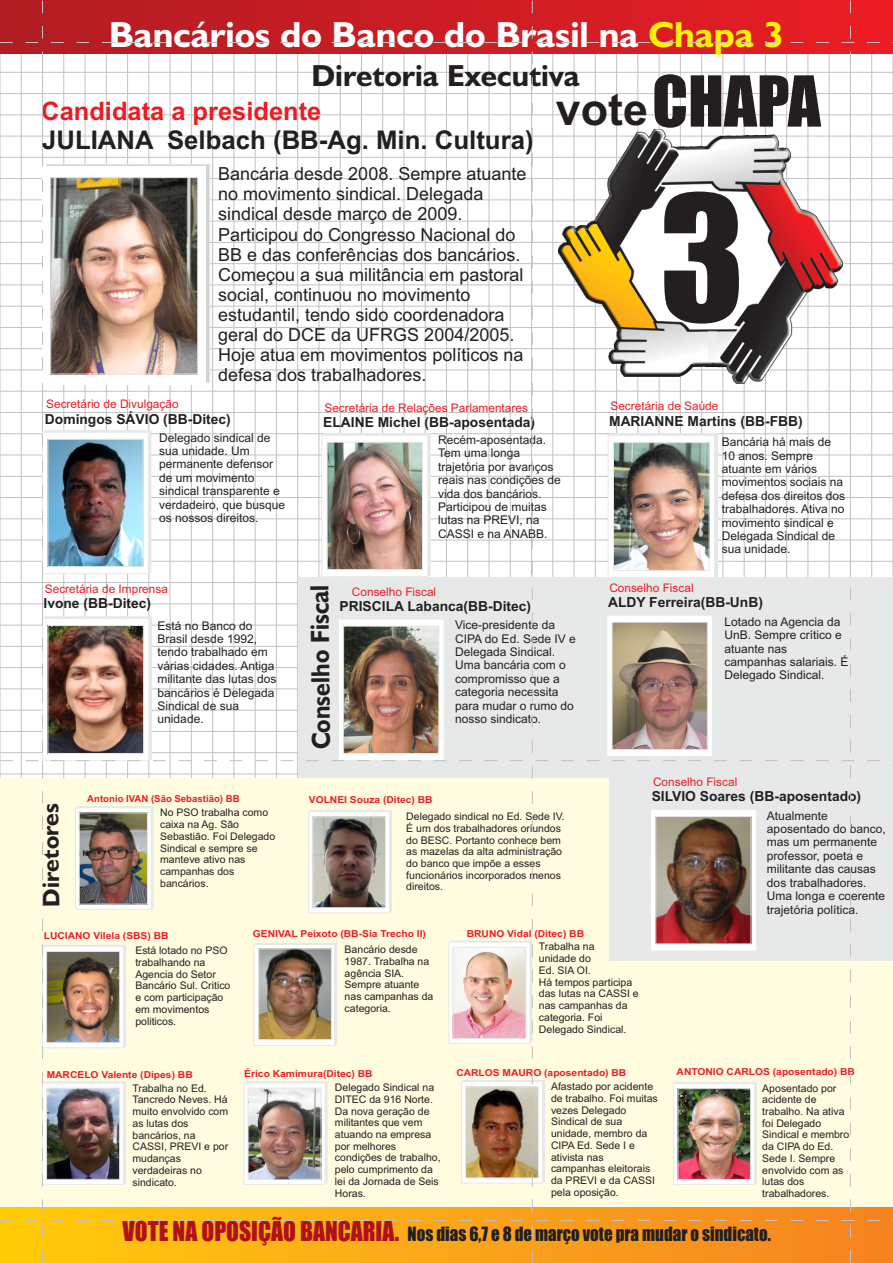
<style>
.page{position:relative;width:893px;height:1263px;background:#fff}
.page>*{position:absolute;margin:0;border:0;box-sizing:border-box;transform-origin:0 0}
.t1{font:160.65px "Impact";color:#231f20}
.t2{font:64.8px "Impact";color:#231f20}
.t3{font:700 36.45px "Humanist 521 BT";color:#fff}
.t4{font:700 30.45px "Humanist 521 BT";color:#231f20}
.t5{font:700 26.4px "Humanist 521 BT";color:#231f20;scale:.91 1}
.t6{font:700 25.8px "Arial";color:#231f20}
.t7{font:700 25.5px "Arial";color:#ed1c24}
.t8{font:700 24px "Humanist 521 BT";color:#231f20}
.t9{font:18.15px "Impact";color:#231f20;scale:.93 1}
.t10{font:18px/20.1px "Arial";color:#231f20}
.t11{font:700 13.8px "Arial";color:#231f20}
.t12{font:12px/13.4px "Arial";color:#231f20}
.t13{font:11.85px "Arial";color:#ed1c24}
.t14{font:10.5px/11.7px "Arial";color:#231f20}
.t15{font:700 9.6px "Arial";color:#ed1c24;scale:1.07 1}
.t16{font:700 9.6px "Arial";color:#ed1c24}
.s1{color:#fff200}
.s2{font-family:"Arial";font-weight:700;font-size:44.85px}
.s3{font-size:25.35px;color:#b11116}
</style>
<div class="page">
<img style="left:0;top:0;width:893px;height:1263px">
<h3 class="t3" style="left:109px;top:19px;width:676px">Bancários do Banco do Brasil na <span class="s1">Chapa 3</span></h3>
<h3 class="t4" style="left:311px;top:63px;width:270px">Diretoria Executiva</h3>
<h2 class="t2" style="left:556px;top:75px;width:267px"><span class="s2">vote</span>CHAPA</h2>
<h3 class="t7" style="left:41px;top:101px;width:281px">Candidata a presidente</h3>
<h3 class="t6" style="left:42px;top:130px;width:493px">JULIANA Selbach (BB-Ag. Min. Cultura)</h3>
<p class="t10" style="left:218px;top:165px;width:310px">Bancária desde 2008. Sempre atuante no movimento sindical. Delegada sindical desde março de 2009.<br>Participou do Congresso Nacional do BB e das conferências dos bancários.<br>Começou a sua militância em pastoral social, continuou no movimento estudantil, tendo sido coordenadora geral do DCE da UFRGS 2004/2005.<br>Hoje atua em movimentos políticos na defesa dos trabalhadores.</p>
<h1 class="t1" style="left:660px;top:194px;width:87px">3</h1>
<p class="t13" style="left:46px;top:400px;width:134px">Secretário de Divulgação</p>
<h3 class="t11" style="left:45px;top:414px;width:187px">Domingos SÁVIO (BB-Ditec)</h3>
<p class="t13" style="left:324px;top:403px;width:205px">Secretária de Relações Parlamentares</p>
<h3 class="t11" style="left:323px;top:417px;width:214px">ELAINE Michel (BB-aposentada)</h3>
<p class="t13" style="left:610px;top:402px;width:110px">Secretária de Saúde</p>
<h3 class="t11" style="left:609px;top:415px;width:195px">MARIANNE Martins (BB-FBB)</h3>
<p class="t12" style="left:159px;top:432px;width:128px">Delegado sindical de sua unidade. Um permanente defensor de um movimento sindical transparente e verdadeiro, que busque os nossos direitos.</p>
<p class="t12" style="left:438px;top:434px;width:124px">Recém-aposentada.<br>Tem uma longa trajetória por avanços reais nas condições de vida dos bancários.<br>Participou de muitas lutas na PREVI, na<br>CASSI e na ANABB.</p>
<p class="t12" style="left:722px;top:436px;width:125px">Bancária há mais de<br>10 anos. Sempre atuante em vários movimentos sociais na defesa dos direitos dos trabalhadores. Ativa no movimento sindical e<br>Delegada Sindical de sua unidade.</p>
<p class="t13" style="left:45px;top:585px;width:125px">Secretária de Imprensa</p>
<h3 class="t11" style="left:44px;top:598px;width:109px">Ivone (BB-Ditec)</h3>
<p class="t12" style="left:158px;top:620px;width:120px">Está no Banco do<br>Brasil desde 1992, tendo trabalhado em várias cidades. Antiga militante das lutas dos bancários é Delegada<br>Sindical de sua unidade.</p>
<h3 class="t8" style="left:41px;top:907px;width:105px;rotate:-91deg">Diretores</h3>
<p class="t16" style="left:87px;top:795px;width:154px">Antonio IVAN (São Sebastião) BB</p>
<p class="t14" style="left:160px;top:808px;width:116px">No PSO trabalha como caixa na Ag. São<br>Sebastião. Foi Delegado<br>Sindical e sempre se manteve ativo nas campanhas dos bancários.</p>
<h3 class="t5" style="left:311px;top:750px;width:183px;rotate:-91deg">Conselho Fiscal</h3>
<p class="t13" style="left:609px;top:583px;width:86px">Conselho Fiscal</p>
<p class="t13" style="left:352px;top:588px;width:86px">Conselho Fiscal</p>
<h3 class="t11" style="left:340px;top:601px;width:193px">PRISCILA Labanca(BB-Ditec)</h3>
<h3 class="t11" style="left:608px;top:597px;width:156px">ALDY Ferreira(BB-UnB)</h3>
<p class="t12" style="left:455px;top:619px;width:122px">Vice-presidente da<br>CIPA do Ed. Sede IV e<br>Delegada Sindical.<br>Uma bancária com o compromisso que a categoria necessita para mudar o rumo do nosso sindicato.</p>
<p class="t12" style="left:724px;top:616px;width:126px">Lotado na Agencia da<br>UnB. Sempre crítico e atuante nas campanhas salariais. É<br>Delegado Sindical.</p>
<p class="t13" style="left:653px;top:777px;width:86px">Conselho Fiscal</p>
<p class="t15" style="left:309px;top:796px;width:117px">VOLNEI Souza (Ditec) BB</p>
<p class="t14" style="left:406px;top:811px;width:160px">Delegado sindical no Ed. Sede IV.<br>É um dos trabalhadores oriundos do BESC. Portanto conhece bem as mazelas da alta administração do banco que impõe a esses funcionários incorporados menos direitos.</p>
<h3 class="t11" style="left:652px;top:791px;width:211px">SILVIO Soares (BB-aposentado)</h3>
<p class="t12" style="left:767px;top:810px;width:120px">Atualmente aposentado do banco, mas um permanente professor, poeta e militante das causas dos trabalhadores.<br>Uma longa e coerente trajetória política.</p>
<p class="t15" style="left:44px;top:932px;width:118px">LUCIANO Vilela (SBS) BB</p>
<p class="t15" style="left:467px;top:930px;width:111px">BRUNO Vidal (Ditec) BB</p>
<p class="t15" style="left:253px;top:930px;width:163px">GENIVAL Peixoto (BB-Sia Trecho II)</p>
<p class="t14" style="left:539px;top:942px;width:101px">Trabalha na<br>unidade do<br>Ed. SIA OI.<br>Há tempos participa das lutas na CASSI e nas campanhas da categoria. Foi<br>Delegado Sindical.</p>
<p class="t14" style="left:345px;top:945px;width:90px">Bancário desde<br>1987. Trabalha na agência SIA.<br>Sempre atuante nas campanhas da categoria.</p>
<p class="t14" style="left:135px;top:945px;width:97px">Está lotado no PSO trabalhando na<br>Agencia do Setor<br>Bancário Sul. Critico e com participação em movimentos politicos.</p>
<p class="t15" style="left:244px;top:1069px;width:122px">Érico Kamimura(Ditec) BB</p>
<p class="t14" style="left:335px;top:1082px;width:107px">Delegado Sindical na<br>DITEC da 916 Norte.<br>Da nova geração de militantes que vem atuando na empresa por melhores condições de trabalho, pelo cumprimento da lei da Jornada de Seis<br>Horas.</p>
<p class="t15" style="left:677px;top:1068px;width:168px">ANTONIO CARLOS (aposentado) BB</p>
<p class="t15" style="left:456px;top:1069px;width:160px">CARLOS MAURO (aposentado) BB</p>
<p class="t15" style="left:47px;top:1070px;width:138px">MARCELO Valente (Dipes) BB</p>
<p class="t14" style="left:551px;top:1082px;width:108px">Afastado por acidente de trabalho. Foi muitas vezes Delegado<br>Sindical de sua unidade, membro da<br>CIPA Ed. Sede I e ativista nas campanhas eleitorais da PREVI e da CASSI pela oposição.</p>
<p class="t14" style="left:762px;top:1083px;width:88px">Aposentado por acidente de trabalho. Na ativa foi Delegado<br>Sindical e membro da CIPA do Ed.<br>Sede I. Sempre envolvido com as lutas dos trabalhadores.</p>
<p class="t14" style="left:132px;top:1083px;width:97px">Trabalha no Ed.<br>Tancredo Neves. Há muito envolvido com as lutas dos bancários, na<br>CASSI, PREVI e por mudanças verdadeiras no sindicato.</p>
<h3 class="t9" style="left:123px;top:1226px;width:699px"><span class="s3">VOTE NA OPOSIÇÃO BANCARIA.</span> Nos dias 6,7 e 8 de março vote pra mudar o sindicato.</h3>
</div>
